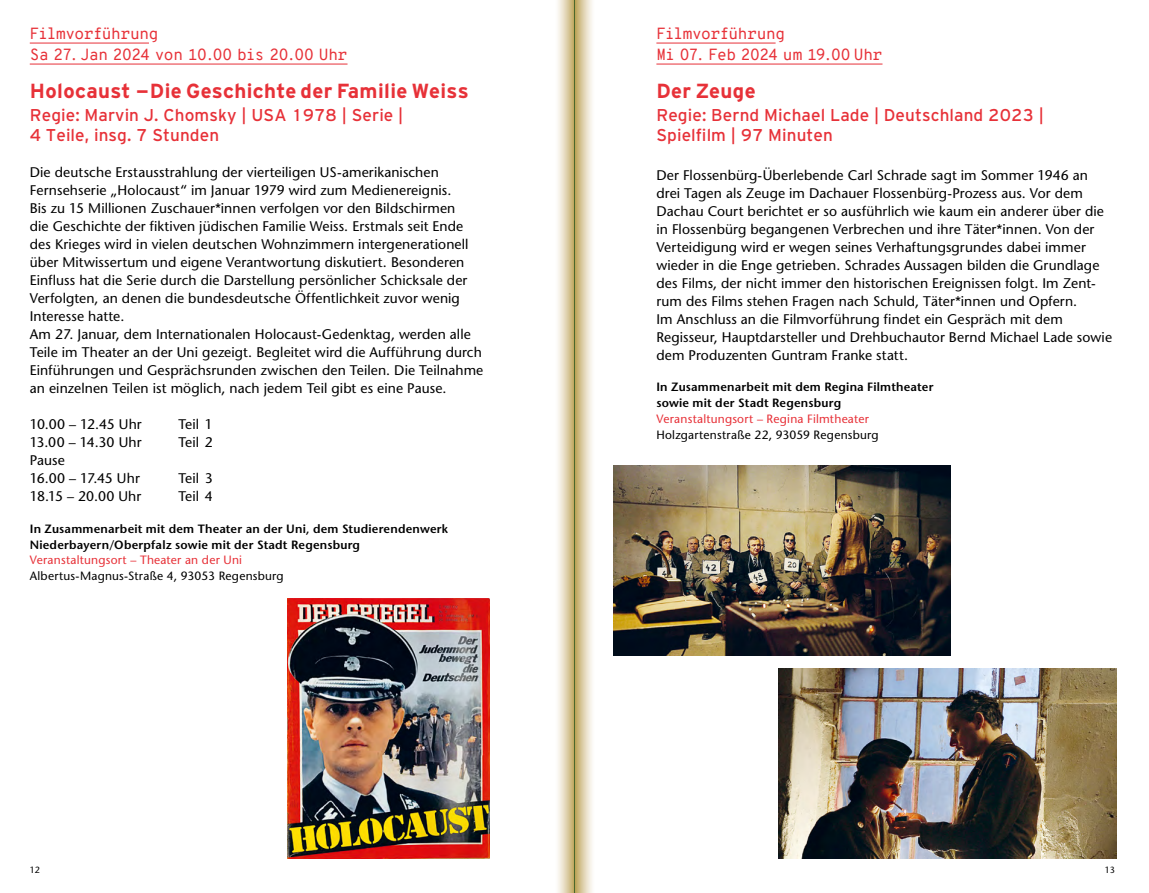
<style>
.page{position:relative;width:1149px;height:893px;background:#fff}
.page>*{position:absolute;margin:0;border:0;box-sizing:border-box;transform-origin:0 0}
.t1{font:700 20.4px "Interstate";letter-spacing:.02em;color:#e73138}
.t2{font:17.1px/20.4px "Interstate";letter-spacing:.005em;color:#e73138}
.t3{font:15.75px/21px "Overpass Mono";letter-spacing:-.03em;color:#e73138}
.t4{font:13.95px/18px "Stone Sans";letter-spacing:.005em;color:#000}
.t5{font:600 12px/15.8px "Stone Sans";letter-spacing:.02em;color:#000}
.t6{font:12px "Stone Sans";letter-spacing:.02em;color:#000}
.t7{font:12px "Stone Sans";letter-spacing:.02em;color:#e73138}
.t8{font:9px "Stone Sans";color:#000}
</style>
<div class="page">
<svg style="left:574px;top:0;width:18px;height:893px"></svg>
<hr style="left:30px;top:43px;width:119px;height:1px;background:#e73138">
<hr style="left:30px;top:64px;width:317px;height:1px;background:#e73138">
<hr style="left:656px;top:43px;width:119px;height:1px;background:#e73138">
<hr style="left:656px;top:64px;width:226px;height:1px;background:#e73138">
<img style="left:287px;top:599px;width:202px;height:259px">
<svg style="left:558px;top:0;width:16px;height:893px"></svg>
<img style="left:613px;top:466px;width:337px;height:189px">
<img style="left:778px;top:669px;width:337px;height:189px">
<p class="t3" style="left:30px;top:24px;width:319px">Filmvorführung<br>Sa 27.Jan 2O24 von 1O.OO bis 2O.OO Uhr</p>
<h1 class="t1" style="left:30px;top:79px;width:440px">Holocaust —Die Geschichte der Familie Weiss</h1>
<p class="t2" style="left:30px;top:105px;width:375px">Regie: Marvin J. Chomsky | USA 1978 | Serie |<br>4 Teile, insg. 7 Stunden</p>
<p class="t4" style="left:30px;top:163px;width:455px">Die deutsche Erstausstrahlung der vierteiligen US-amerikanischen Fernsehserie „Holocaust“ im Januar 1979 wird zum Medienereignis.<br>Bis zu 15 Millionen Zuschauer*innen verfolgen vor den Bildschirmen<br>die Geschichte der fiktiven jüdischen Familie Weiss. Erstmals seit Ende des Krieges wird in vielen deutschen Wohnzimmern intergenerationell über Mitwissertum und eigene Verantwortung diskutiert. Besonderen Einfluss hat die Serie durch die Darstellung persönlicher Schicksale der Verfolgten, an denen die bundesdeutsche Öffentlichkeit zuvor wenig Interesse hatte.<br>Am 27. Januar, dem Internationalen Holocaust-Gedenktag, werden alle Teile im Theater an der Uni gezeigt. Begleitet wird die Aufführung durch Einführungen und Gesprächsrunden zwischen den Teilen. Die Teilnahme an einzelnen Teilen ist möglich, nach jedem Teil gibt es eine Pause.</p>
<p class="t4" style="left:30px;top:415px;width:113px">10.00 – 12.45 Uhr</p>
<p class="t4" style="left:178px;top:415px;width:36px">Teil 1</p>
<p class="t4" style="left:30px;top:433px;width:113px">13.00 – 14.30 Uhr</p>
<p class="t4" style="left:178px;top:433px;width:36px">Teil 2</p>
<p class="t4" style="left:30px;top:451px;width:111px">Pause<br>16.00 – 17.45 Uhr</p>
<p class="t4" style="left:178px;top:469px;width:36px">Teil 3</p>
<p class="t4" style="left:30px;top:487px;width:113px">18.15 – 20.00 Uhr</p>
<p class="t4" style="left:178px;top:487px;width:36px">Teil 4</p>
<p class="t5" style="left:30px;top:521px;width:420px">In Zusammenarbeit mit dem Theater an der Uni, dem Studierendenwerk<br>Niederbayern/Oberpfalz sowie mit der Stadt Regensburg</p>
<p class="t7" style="left:30px;top:553px;width:214px">Veranstaltungsort – Theater an der Uni</p>
<p class="t6" style="left:30px;top:569px;width:255px">Albertus-Magnus-Straße 4, 93053 Regensburg</p>
<p class="t3" style="left:656px;top:24px;width:227px">Filmvorführung<br>Mi O7. Feb 2O24 um 19.OO Uhr</p>
<h1 class="t1" style="left:656px;top:79px;width:101px">Der Zeuge</h1>
<p class="t2" style="left:656px;top:105px;width:388px">Regie: Bernd Michael Lade | Deutschland 2023 |<br>Spielfilm | 97 Minuten</p>
<p class="t4" style="left:656px;top:166px;width:457px">Der Flossenbürg-Überlebende Carl Schrade sagt im Sommer 1946 an drei Tagen als Zeuge im Dachauer Flossenbürg-Prozess aus. Vor dem Dachau Court berichtet er so ausführlich wie kaum ein anderer über die in Flossenbürg begangenen Verbrechen und ihre Täter*innen. Von der Verteidigung wird er wegen seines Verhaftungsgrundes dabei immer wieder in die Enge getrieben. Schrades Aussagen bilden die Grundlage des Films, der nicht immer den historischen Ereignissen folgt. Im Zent&shy;rum des Films stehen Fragen nach Schuld, Täter*innen und Opfern.<br>Im Anschluss an die Filmvorführung findet ein Gespräch mit dem Regisseur, Hauptdarsteller und Drehbuchautor Bernd Michael Lade sowie dem Produzenten Guntram Franke statt.</p>
<p class="t5" style="left:656px;top:379px;width:278px">In Zusammenarbeit mit dem Regina Filmtheater sowie mit der Stadt Regensburg</p>
<p class="t7" style="left:656px;top:411px;width:214px">Veranstaltungsort – Regina Filmtheater</p>
<p class="t6" style="left:656px;top:427px;width:224px">Holzgartenstraße 22, 93059 Regensburg</p>
<p class="t8" style="left:30px;top:864px;width:12px">12</p>
<p class="t8" style="left:1104px;top:864px;width:12px">13</p>
</div>
